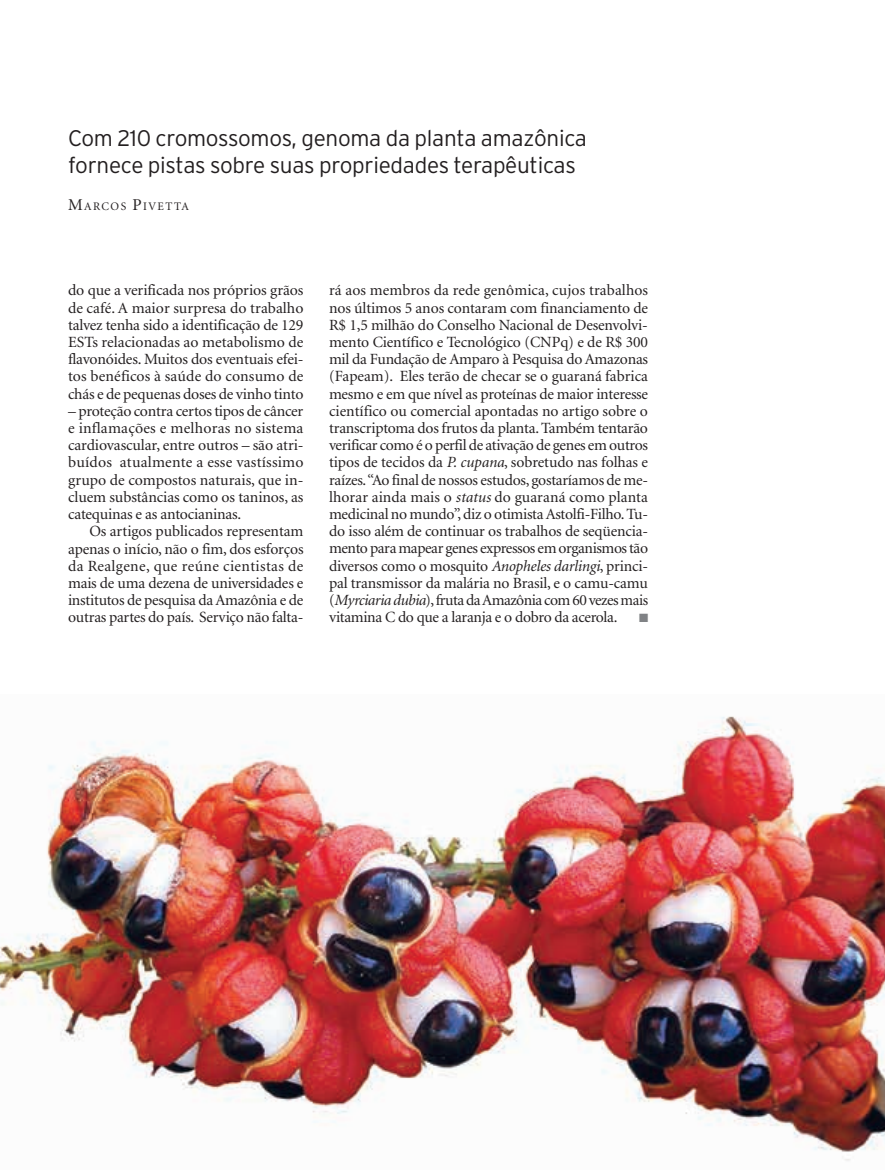
<style>
.page{position:relative;width:885px;height:1170px;background:#fff}
.page>*{position:absolute;margin:0;border:0;box-sizing:border-box;transform-origin:0 0}
.t1{font:300 22.5px/27px "Interstate";letter-spacing:-.015em;color:#231f20}
.t2{font:15.6px/17.2px "Minion";letter-spacing:-.015em;color:#231f20;text-align:justify}
.t3{font:12px "Zapf Dingbats ITC";color:#808285}
.t4{font:11.55px "Minion";letter-spacing:.125em;color:#231f20}
.s1{font-size:16.5px}
.s2{font-style:italic}
</style>
<div class="page">
<img style="left:0;top:716px;width:884px;height:445px">
<h1 class="t1" style="left:68px;top:126px;width:520px">Com 210 cromossomos, genoma da planta amazônica fornece pistas sobre suas propriedades terapêuticas</h1>
<p class="t4" style="left:68px;top:200px;width:122px"><span class="s1">M</span>ARCOS <span class="s1">P</span>IVETTA</p>
<p class="t2" style="left:68px;top:282px;width:237px">do que a verificada nos próprios grãos de café. A maior surpresa do trabalho talvez tenha sido a identificação de 129<br>ESTs relacionadas ao metabolismo de flavonóides. Muitos dos eventuais efei&shy;tos benéficos à saúde do consumo de chás e de pequenas doses de vinho tinto</p>
<p class="t2" style="left:68px;top:402px;width:237px">– proteção contra certos tipos de câncer e inflamações e melhoras no sistema cardiovascular, entre outros – são atri&shy;buídos atualmente a esse vastíssimo grupo de compostos naturais, que in&shy;cluem substâncias como os taninos, as catequinas e as antocianinas.</p>
<p class="t2" style="left:68px;top:523px;width:237px;text-indent:21px">Os artigos publicados representam apenas o início, não o fim, dos esforços da Realgene, que reúne cientistas de mais de uma dezena de universidades e institutos de pesquisa da Amazônia e de outras partes do país. Serviço não falta-</p>
<p class="t2" style="left:329px;top:282px;width:320px">rá aos membros da rede genômica, cujos trabalhos nos últimos 5 anos contaram com financiamento de R$ 1,5 milhão do Conselho Nacional de Desenvolvi&shy;mento Científico e Tecnológico (CNPq) e de R$ 300 mil da Fundação de Amparo à Pesquisa do Amazonas (Fapeam). Eles terão de checar se o guaraná fabrica mesmo e em que nível as proteínas de maior interesse científico ou comercial apontadas no artigo sobre o transcriptoma dos frutos da planta. Também tentarão verificar como é o perfil de ativação de genes em outros tipos de tecidos da <span class="s2">P. cupana</span>, sobretudo nas folhas e raízes. “Ao final de nossos estudos, gostaríamos de me&shy;lhorar ainda mais o <span class="s2">status</span> do guaraná como planta medicinal no mundo”, diz o otimista Astolfi-Filho. Tu&shy;do isso além de continuar os trabalhos de seqüencia&shy;mento para mapear genes expressos em organismos tão diversos como o mosquito <span class="s2">Anopheles darlingi</span>, princi&shy;pal transmissor da malária no Brasil, e o camu-camu (<span class="s2">Myrciaria dubia</span>), fruta da Amazônia com 60 vezes mais vitamina C do que a laranja e o dobro da acerola.</p>
<p class="t3" style="left:639px;top:612px;width:11px">■</p>
</div>
